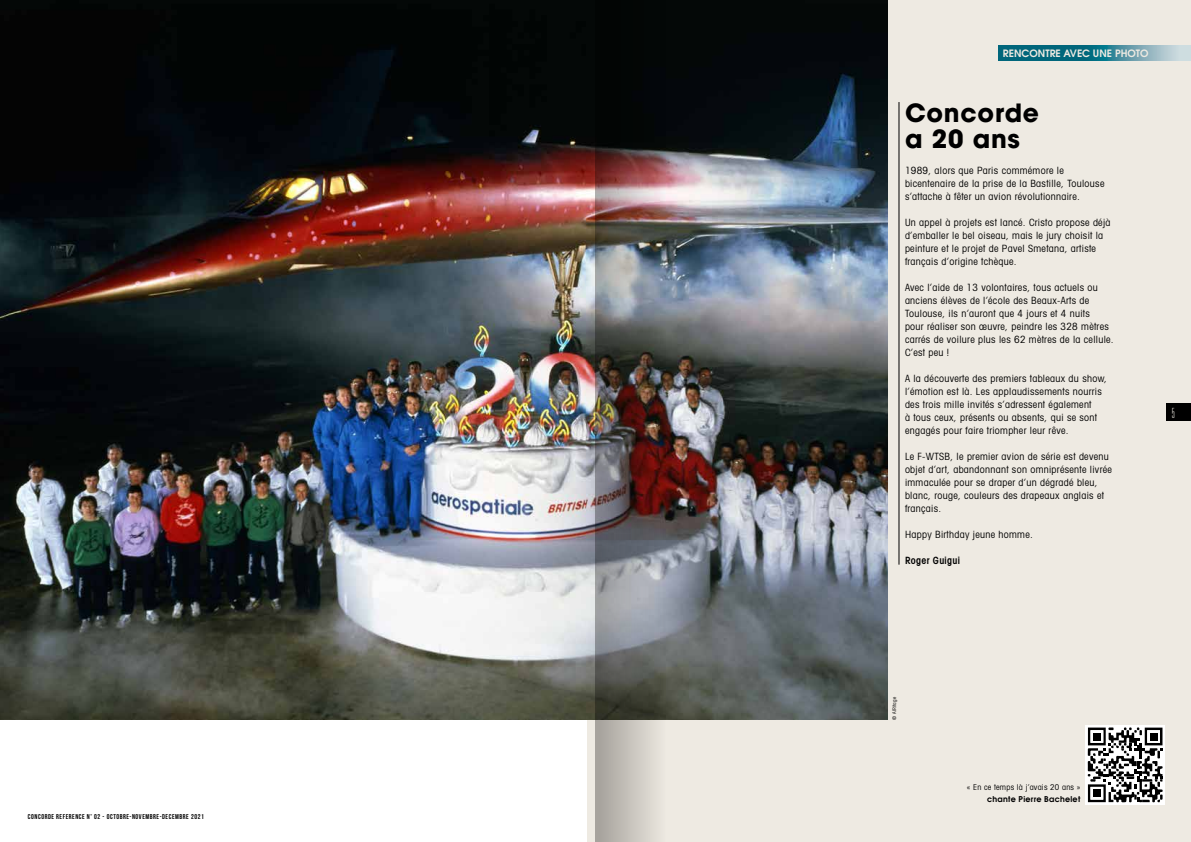
<style>
.page{position:relative;width:1191px;height:842px;background:#fff}
.page>*{position:absolute;margin:0;border:0;box-sizing:border-box;transform-origin:0 0}
.t1{font:700 25px/26px "Avant Garde";letter-spacing:.03em;color:#000}
.t2{font:100 ultra-condensed 14px "Univers";color:#fff}
.t3{font:600 10.1px "Avant Garde";color:#fff}
.t4{font:condensed 10px/13px "Avant Garde";letter-spacing:.03em;color:#000}
.t5{font:600 condensed 10px "Avant Garde";letter-spacing:.03em;color:#000}
.t6{font:condensed 8px "Avant Garde";letter-spacing:.03em;color:#000}
.t7{font:600 8px "Avant Garde";letter-spacing:.03em;color:#000}
.t8{font:7px "Bebas Neue";letter-spacing:.08em;color:#000}
.t9{font:condensed 5px "Avant Garde";letter-spacing:.03em;color:#000}
</style>
<div class="page">
<img style="left:0;top:0;width:587px;height:720px">
<div style="left:587px;top:0;width:604px;height:842px;background:#eeeae2"></div>
<svg style="left:998px;top:45px;width:193px;height:15px;background:#3c8899"></svg>
<hr style="left:898px;top:102px;width:1px;height:463px;background:#000">
<div style="left:1085px;top:725px;width:79px;height:80px;background:#fff"></div>
<svg style="left:1087px;top:727px;width:76px;height:76px"></svg>
<div style="left:1093px;top:789px;width:7px;height:8px;background:#000"></div>
<div style="left:1093px;top:733px;width:7px;height:7px;background:#000"></div>
<div style="left:1149px;top:733px;width:8px;height:7px;background:#000"></div>
<img style="left:587px;top:0;width:300px;height:720px">
<img style="left:595px;top:0;width:78px;height:842px">
<p class="t8" style="left:28px;top:813px;width:177px">CONCORDE REFERENCE N° 02 - OCTOBRE-NOVEMBRE-DECEMBRE 2021</p>
<p class="t3" style="left:1003px;top:46px;width:147px">RENCONTRE AVEC UNE PHOTO</p>
<h1 class="t1" style="left:905px;top:99px;width:135px">Concorde a 20 ans</h1>
<p class="t4" style="left:905px;top:163px;width:201px">1989, alors que Paris commémore le bicentenaire de la prise de la Bastille, Toulouse s’attache à fêter un avion révolutionnaire.</p>
<p class="t4" style="left:905px;top:215px;width:207px">Un appel à projets est lancé. Cristo propose déjà d’emballer le bel oiseau, mais le jury choisit la peinture et le projet de Pavel Smetana, artiste français d’origine tchèque.</p>
<p class="t4" style="left:905px;top:280px;width:210px">Avec l’aide de 13 volontaires, tous actuels ou anciens élèves de l’école des Beaux-Arts de Toulouse, ils n’auront que 4 jours et 4 nuits<br>pour réaliser son œuvre, peindre les 328 mètres carrés de voilure plus les 62 mètres de la cellule.<br>C’est peu !</p>
<p class="t4" style="left:905px;top:371px;width:203px">A la découverte des premiers tableaux du show, l’émotion est là. Les applaudissements nourris des trois mille invités s’adressent également<br>à tous ceux, présents ou absents, qui se sont engagés pour faire triompher leur rêve.</p>
<p class="t4" style="left:905px;top:449px;width:208px">Le F-WTSB, le premier avion de série est devenu objet d’art, abandonnant son omniprésente livrée immaculée pour se draper d’un dégradé bleu, blanc, rouge, couleurs des drapeaux anglais et français.</p>
<p class="t4" style="left:905px;top:527px;width:129px">Happy Birthday jeune homme.</p>
<p class="t5" style="left:905px;top:554px;width:56px">Roger Guigui</p>
<h2 class="t2" style="left:1171px;top:406px;width:5px">5</h2>
<p class="t9" style="left:891px;top:720px;width:24px;rotate:-90deg">© AIRitage</p>
<p class="t6" style="left:967px;top:782px;width:115px">« En ce temps là j’avais 20 ans »</p>
<p class="t7" style="left:987px;top:794px;width:95px">chante Pierre Bachelet</p>
</div>
